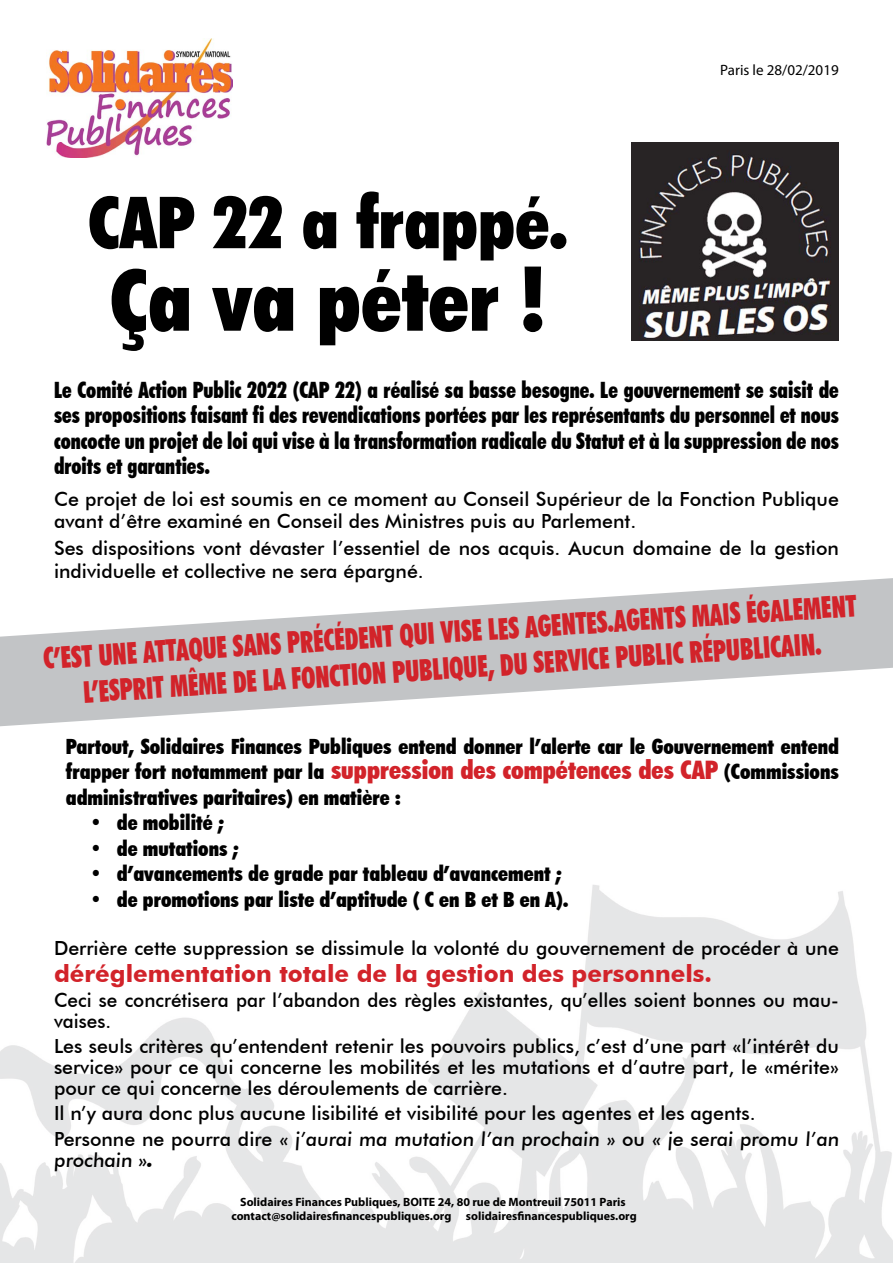
<style>
.page{position:relative;width:893px;height:1263px;background:#fff}
.page>*{position:absolute;margin:0;border:0;box-sizing:border-box;transform-origin:0 0}
.t1{font:900 condensed 85.5px "Futura BT";color:#000}
.t2{font:900 condensed 72px "Futura BT";color:#000}
.t3{font:900 condensed 30px/36px "Futura BT";color:#d2232a;text-align:center;scale:.82 1}
.t4{font:700 24px "Futura BT";color:#d2232a}
.t5{font:900 condensed 22.5px/25.5px "Futura BT";color:#000;text-align:justify;scale:.9 1}
.t6{font:900 condensed 21px/25.5px "Futura BT";color:#000;text-align:justify}
.t7{font:500 19.5px/21px "Futura BT";color:#000}
.t8{font:15px "Myriad Pro";color:#000}
.t9{font:700 12px/13.5px "Myriad Pro";color:#000;text-align:center}
.s1{font-size:25.5px;color:#d2232a}
.s2{font-weight:900;font-stretch:condensed}
</style>
<div class="page">
<img style="left:0;top:885px;width:893px;height:378px">
<img style="left:47px;top:38px;width:185px;height:119px">
<img style="left:632px;top:142px;width:207px;height:198px">
<svg style="left:0;top:578px;width:893px;height:148px;fill:#c2c4c6"></svg>
<h2 class="t2" style="left:88px;top:179px;width:481px">CAP 22 a frappé.</h2>
<h1 class="t1" style="left:110px;top:248px;width:437px">Ça va péter !</h1>
<p class="t8" style="left:720px;top:61px;width:120px">Paris le 28/02/2019</p>
<p class="t5" style="left:54px;top:377px;width:874px">Le Comité Action Public 2022 (CAP 22) a réalisé sa basse besogne. Le gouvernement se saisit de ses propositions faisant fi des revendications portées par les représentants du personnel et nous concocte un projet de loi qui vise à la transformation radicale du Statut et à la suppression de nos droits et garanties.</p>
<p class="t7" style="left:54px;top:488px;width:786px;line-height:22.5px">Ce projet de loi est soumis en ce moment au Conseil Supérieur de la Fonction Publique avant d’être examiné en Conseil des Ministres puis au Parlement.</p>
<p class="t7" style="left:54px;top:537px;width:786px;line-height:22.5px">Ses dispositions vont dévaster l’essentiel de nos acquis. Aucun domaine de la gestion individuelle et collective ne sera épargné.</p>
<h3 class="t3" style="left:42px;top:642px;width:995px;rotate:-4deg">C’EST UNE ATTAQUE SANS PRÉCÉDENT QUI VISE LES AGENTES.AGENTS MAIS ÉGALEMENT<br>L’ESPRIT MÊME DE LA FONCTION PUBLIQUE, DU SERVICE PUBLIC RÉPUBLICAIN.</h3>
<p class="t6" style="left:66px;top:733px;width:774px">Partout, Solidaires Finances Publiques entend donner l’alerte car le Gouvernement entend frapper fort notamment par la <span class="s1">suppression des compétences des CAP</span> (Commissions administratives paritaires) en matière :</p>
<p class="t6" style="left:90px;top:810px;width:136px">• de mobilité ;</p>
<p class="t6" style="left:90px;top:835px;width:151px">• de mutations ;</p>
<p class="t6" style="left:90px;top:861px;width:474px">• d’avancements de grade par tableau d’avancement ;</p>
<p class="t6" style="left:90px;top:886px;width:480px">• de promotions par liste d’aptitude ( C en B et B en A).</p>
<p class="t7" style="left:54px;top:937px;width:786px">Derrière cette suppression se dissimule la volonté du gouvernement de procéder à une</p>
<p class="t4" style="left:54px;top:958px;width:659px">déréglementation totale de la gestion des personnels.</p>
<p class="t7" style="left:54px;top:989px;width:786px">Ceci se concrétisera par l’abandon des règles existantes, qu’elles soient bonnes ou mau&shy;vaises.</p>
<p class="t7" style="left:54px;top:1035px;width:786px;text-align:justify">Les seuls critères qu’entendent retenir les pouvoirs publics, c’est d’une part «l’intérêt du service» pour ce qui concerne les mobilités et les mutations et d’autre part, le «mérite» pour ce qui concerne les déroulements de carrière.</p>
<p class="t7" style="left:54px;top:1101px;width:788px;line-height:25.2px">Il n’y aura donc plus aucune lisibilité et visibilité pour les agentes et les agents.<br>Personne ne pourra dire « j’aurai ma mutation l’an prochain » ou « je serai promu l’an</p>
<p class="t7" style="left:54px;top:1149px;width:101px">prochain »<span class="s2">.</span></p>
<p class="t9" style="left:231px;top:1195px;width:407px">Solidaires Finances Publiques, BOITE 24, 80 rue de Montreuil 75011 Paris contact@solidairesfinancespubliques.org solidairesfinancespubliques.org</p>
</div>
